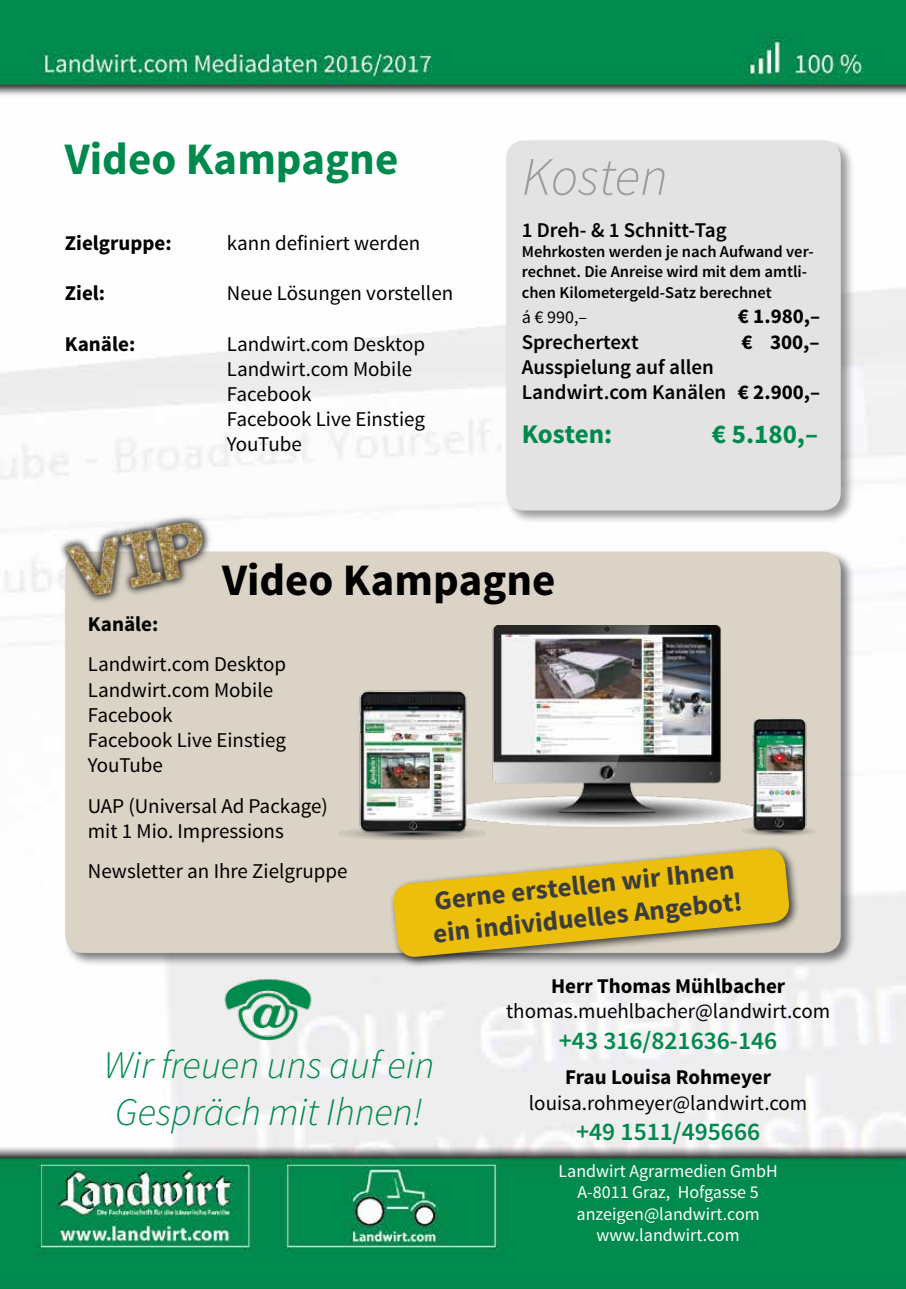
<style>
.page{position:relative;width:906px;height:1289px;background:#fff}
.page>*{position:absolute;margin:0;border:0;box-sizing:border-box;transform-origin:0 0}
.t1{font:italic 300 54px "Source Sans Pro";color:#9d9d9c}
.t2{font:700 45px "Source Sans Pro";color:#00894d}
.t3{font:700 45px "Source Sans Pro";color:#000}
.t4{font:italic 300 39px/46.8px "Source Sans Pro";color:#00894d}
.t5{font:700 27px/32.4px "Source Sans Pro";color:#3c3c3b}
.t6{font:700 27px "Source Sans Pro";color:#00894d}
.t7{font:600 25.5px "Source Sans Pro";color:#00894d}
.t8{font:21px/25.2px "Source Sans Pro";color:#000}
.t9{font:700 21px "Source Sans Pro";color:#000}
.t10{font:600 21px/25.2px "Source Sans Pro";color:#000}
.t11{font:18px/21.6px "Source Sans Pro";color:#fff;text-align:center}
.t12{font:18px "Source Sans Pro";color:#000}
.t13{font:600 16.5px/19.8px "Source Sans Pro";color:#000}
.s1{font-weight:700}
</style>
<div class="page">
<img style="left:0;top:0;width:906px;height:1288px">
<div style="left:63px;top:549px;width:792px;height:418px;background:#000;opacity:.5"></div>
<div style="left:65px;top:551px;width:775px;height:401px;background:#dad3c6;border-radius:18px"></div>
<div style="left:504px;top:138px;width:351px;height:387px;background:#000;opacity:.4"></div>
<div style="left:506px;top:140px;width:334px;height:370px;background:#e3e3e3;border-radius:18px"></div>
<img style="left:46px;top:508px;width:187px;height:106px">
<div style="left:389px;top:844px;width:411px;height:124px;background:#000;opacity:.75"></div>
<svg style="left:392px;top:847px;width:398px;height:111px"></svg>
<img style="left:339px;top:625px;width:477px;height:214px">
<img style="left:221px;top:977px;width:94px;height:63px">
<h2 class="t2" style="left:65px;top:130px;width:335px">Video Kampagne</h2>
<p class="t9" style="left:65px;top:229px;width:108px">Zielgruppe:</p>
<p class="t8" style="left:227px;top:230px;width:195px">kann definiert werden</p>
<p class="t9" style="left:65px;top:280px;width:42px">Ziel:</p>
<p class="t8" style="left:227px;top:281px;width:228px">Neue Lösungen vorstellen</p>
<p class="t9" style="left:65px;top:330px;width:72px">Kanäle:</p>
<p class="t8" style="left:227px;top:331px;width:200px">Landwirt.com Desktop<br>Landwirt.com Mobile<br>Facebook<br>Facebook Live Einstieg<br>YouTube</p>
<h1 class="t1" style="left:522px;top:144px;width:147px">Kosten</h1>
<p class="t10" style="left:522px;top:218px;width:206px">1 Dreh- &amp; 1 Schnitt-Tag</p>
<p class="t13" style="left:522px;top:242px;width:293px">Mehrkosten werden je nach Aufwand ver&shy;rechnet. Die Anreise wird mit dem amtli-</p>
<p class="t13" style="left:522px;top:283px;width:251px">chen Kilometergeld-Satz berechnet</p>
<p class="t12" style="left:522px;top:306px;width:67px">á € 990,–</p>
<p class="t9" style="left:738px;top:303px;width:84px">€ 1.980,–</p>
<p class="t10" style="left:522px;top:329px;width:118px">Sprechertext</p>
<p class="t9" style="left:741px;top:328px;width:80px">€ 300,–</p>
<p class="t10" style="left:522px;top:355px;width:300px">Ausspielung auf allen<br>Landwirt.com Kanälen <span class="s1">€ 2.900,–</span></p>
<p class="t6" style="left:522px;top:417px;width:92px">Kosten:</p>
<p class="t6" style="left:712px;top:417px;width:108px">€ 5.180,–</p>
<h2 class="t3" style="left:222px;top:551px;width:335px">Video Kampagne</h2>
<p class="t9" style="left:88px;top:610px;width:72px">Kanäle:</p>
<p class="t8" style="left:88px;top:652px;width:200px">Landwirt.com Desktop<br>Landwirt.com Mobile<br>Facebook<br>Facebook Live Einstieg<br>YouTube</p>
<p class="t8" style="left:88px;top:793px;width:242px">UAP (Universal Ad Package) mit 1 Mio. Impressions</p>
<p class="t8" style="left:88px;top:858px;width:261px">Newsletter an Ihre Zielgruppe</p>
<p class="t5" style="left:428px;top:886px;width:312px;rotate:-6deg">Gerne erstellen wir Ihnen ein individuelles Angebot!</p>
<h3 class="t4" style="left:104px;top:1041px;width:332px">Wir freuen uns auf ein<br>Gespräch mit Ihnen!</h3>
<p class="t9" style="left:551px;top:972px;width:236px">Herr Thomas Mühlbacher</p>
<p class="t8" style="left:506px;top:998px;width:325px">thomas.muehlbacher@landwirt.com</p>
<p class="t7" style="left:559px;top:1024px;width:220px">+43 316/821636-146</p>
<p class="t9" style="left:565px;top:1063px;width:207px">Frau Louisa Rohmeyer</p>
<p class="t8" style="left:529px;top:1090px;width:280px">louisa.rohmeyer@landwirt.com</p>
<p class="t7" style="left:576px;top:1115px;width:186px">+49 1511/495666</p>
<p class="t11" style="left:558px;top:1160px;width:221px">Landwirt Agrarmedien GmbH<br>A-8011 Graz, Hofgasse 5 anzeigen@landwirt.com www.landwirt.com</p>
</div>
